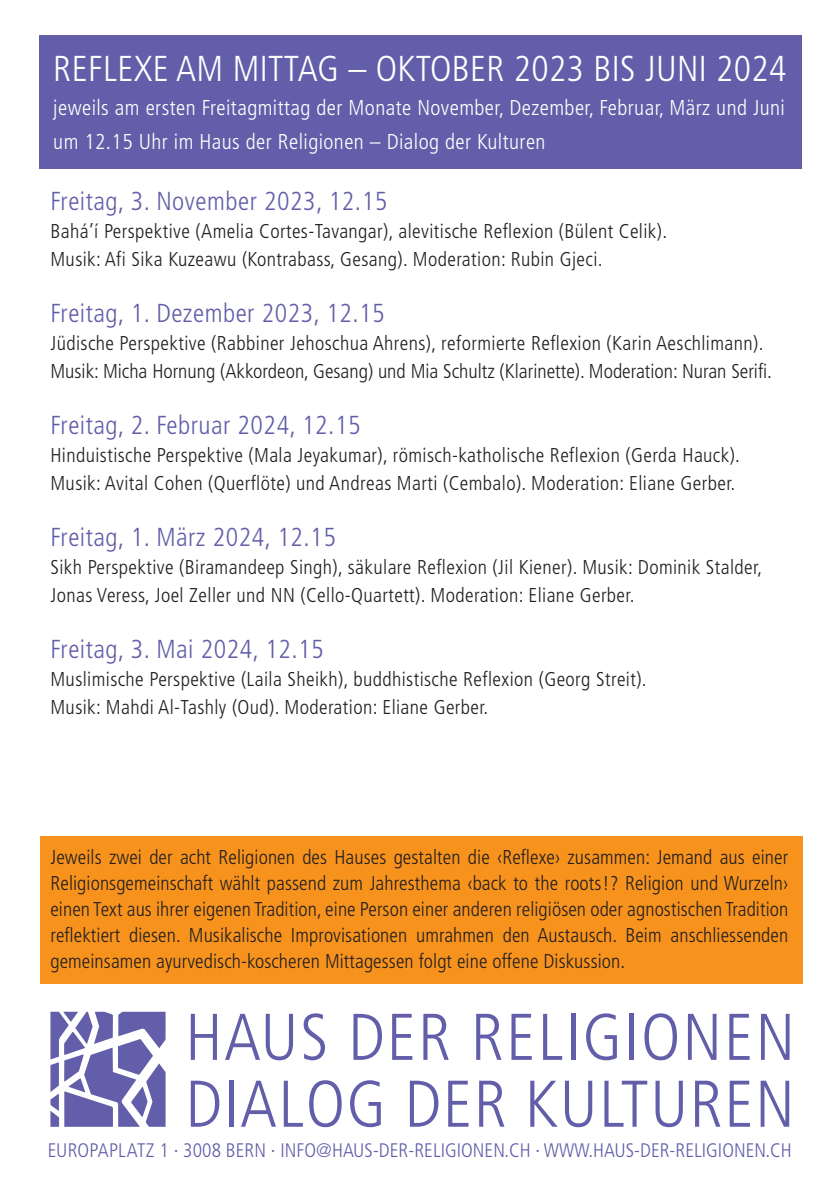
<style>
.page{position:relative;width:840px;height:1191px;background:#fff}
.page>*{position:absolute;margin:0;border:0;box-sizing:border-box;transform-origin:0 0}
.t1{font:300 condensed 36px "Frutiger LT Std";letter-spacing:.01em;color:#fff}
.t2{font:300 condensed 26px "Frutiger LT Std";letter-spacing:.02em;color:#625ea9}
.t3{font:300 condensed 21.6px/34px "Frutiger LT Std";letter-spacing:.02em;color:#fff}
.t4{font:300 condensed 20px/28px "Frutiger LT Std";letter-spacing:.02em;color:#231f20}
.t5{font:300 condensed 19.6px "Frutiger LT Std";letter-spacing:.005em;color:#625ea9}
</style>
<div class="page">
<div style="left:40px;top:836px;width:762px;height:148px;background:#f7931d"></div>
<div style="left:40px;top:35px;width:761px;height:134px;background:#625ea9"></div>
<svg style="left:50px;top:1011px;width:115px;height:115px"></svg>
<svg style="left:191px;top:1013px;width:26px;height:46px"></svg>
<svg style="left:225px;top:1013px;width:68px;height:47px"></svg>
<svg style="left:303px;top:1013px;width:22px;height:47px"></svg>
<svg style="left:353px;top:1013px;width:29px;height:46px"></svg>
<svg style="left:392px;top:1013px;width:20px;height:46px"></svg>
<svg style="left:423px;top:1013px;width:25px;height:46px"></svg>
<svg style="left:476px;top:1013px;width:25px;height:46px"></svg>
<svg style="left:511px;top:1013px;width:20px;height:46px"></svg>
<svg style="left:543px;top:1013px;width:19px;height:46px"></svg>
<div style="left:570px;top:1013px;width:5px;height:46px;background:#625ea9"></div>
<svg style="left:586px;top:1013px;width:30px;height:47px"></svg>
<hr style="left:629px;top:1013px;width:4px;height:46px;background:#625ea9">
<svg style="left:644px;top:1013px;width:32px;height:47px"></svg>
<svg style="left:687px;top:1013px;width:29px;height:46px"></svg>
<svg style="left:729px;top:1013px;width:20px;height:46px"></svg>
<svg style="left:761px;top:1013px;width:28px;height:46px"></svg>
<svg style="left:191px;top:1080px;width:28px;height:46px"></svg>
<hr style="left:229px;top:1080px;width:4px;height:46px;background:#625ea9">
<svg style="left:241px;top:1080px;width:35px;height:46px"></svg>
<svg style="left:283px;top:1080px;width:20px;height:46px"></svg>
<svg style="left:309px;top:1080px;width:32px;height:47px"></svg>
<svg style="left:350px;top:1080px;width:30px;height:47px"></svg>
<svg style="left:409px;top:1080px;width:29px;height:46px"></svg>
<svg style="left:448px;top:1080px;width:20px;height:46px"></svg>
<svg style="left:479px;top:1080px;width:25px;height:46px"></svg>
<svg style="left:530px;top:1080px;width:27px;height:46px"></svg>
<svg style="left:565px;top:1080px;width:27px;height:47px"></svg>
<svg style="left:604px;top:1080px;width:43px;height:46px"></svg>
<svg style="left:655px;top:1080px;width:27px;height:47px"></svg>
<svg style="left:695px;top:1080px;width:25px;height:46px"></svg>
<svg style="left:729px;top:1080px;width:20px;height:46px"></svg>
<svg style="left:760px;top:1080px;width:28px;height:46px"></svg>
<h1 class="t1" style="left:53px;top:48px;width:734px">REFLEXE AM MITTAG – OKTOBER 2023 BIS JUNI 2024</h1>
<p class="t3" style="left:53px;top:91px;width:732px">jeweils am ersten Freitagmittag der Monate November, Dezember, Februar, März und Juni um 12.15 Uhr im Haus der Religionen – Dialog der Kulturen</p>
<h2 class="t2" style="left:50px;top:186px;width:338px">Freitag, 3. November 2023, 12.15</h2>
<p class="t4" style="left:50px;top:217px;width:618px">Bahá’í Perspektive (Amelia Cortes-Tavangar), alevitische Reflexion (Bülent Celik).<br>Musik: Afi Sika Kuzeawu (Kontrabass, Gesang). Moderation: Rubin Gjeci.</p>
<h2 class="t2" style="left:50px;top:298px;width:335px">Freitag, 1. Dezember 2023, 12.15</h2>
<p class="t4" style="left:50px;top:329px;width:722px">Jüdische Perspektive (Rabbiner Jehoschua Ahrens), reformierte Reflexion (Karin Aeschlimann).<br>Musik: Micha Hornung (Akkordeon, Gesang) und Mia Schultz (Klarinette). Moderation: Nuran Serifi.</p>
<h2 class="t2" style="left:50px;top:410px;width:311px">Freitag, 2. Februar 2024, 12.15</h2>
<p class="t4" style="left:50px;top:441px;width:690px">Hinduistische Perspektive (Mala Jeyakumar), römisch-katholische Reflexion (Gerda Hauck).<br>Musik: Avital Cohen (Querflöte) und Andreas Marti (Cembalo). Moderation: Eliane Gerber.</p>
<h2 class="t2" style="left:50px;top:522px;width:287px">Freitag, 1. März 2024, 12.15</h2>
<p class="t4" style="left:50px;top:553px;width:712px">Sikh Perspektive (Biramandeep Singh), säkulare Reflexion (Jil Kiener). Musik: Dominik Stalder,<br>Jonas Veress, Joel Zeller und NN (Cello-Quartett). Moderation: Eliane Gerber.</p>
<h2 class="t2" style="left:50px;top:634px;width:274px">Freitag, 3. Mai 2024, 12.15</h2>
<p class="t4" style="left:50px;top:665px;width:597px">Muslimische Perspektive (Laila Sheikh), buddhistische Reflexion (Georg Streit).<br>Musik: Mahdi Al-Tashly (Oud). Moderation: Eliane Gerber.</p>
<p class="t4" style="left:50px;top:844px;width:739px;line-height:26px;text-align:justify">Jeweils zwei der acht Religionen des Hauses gestalten die ‹Reflexe› zusammen: Jemand aus einer Religionsgemeinschaft wählt passend zum Jahresthema ‹back to the roots!? Religion und Wurzeln› einen Text aus ihrer eigenen Tradition, eine Person einer anderen religiösen oder agnostischen Tradition reflektiert diesen. Musikalische Improvisationen umrahmen den Austausch. Beim anschliessenden gemeinsamen ayurvedisch-koscheren Mittagessen folgt eine offene Diskussion.</p>
<p class="t5" style="left:48px;top:1139px;width:745px">EUROPAPLATZ 1 · 3008 BERN · INFO@HAUS-DER-RELIGIONEN.CH · WWW.HAUS-DER-RELIGIONEN.CH</p>
</div>
